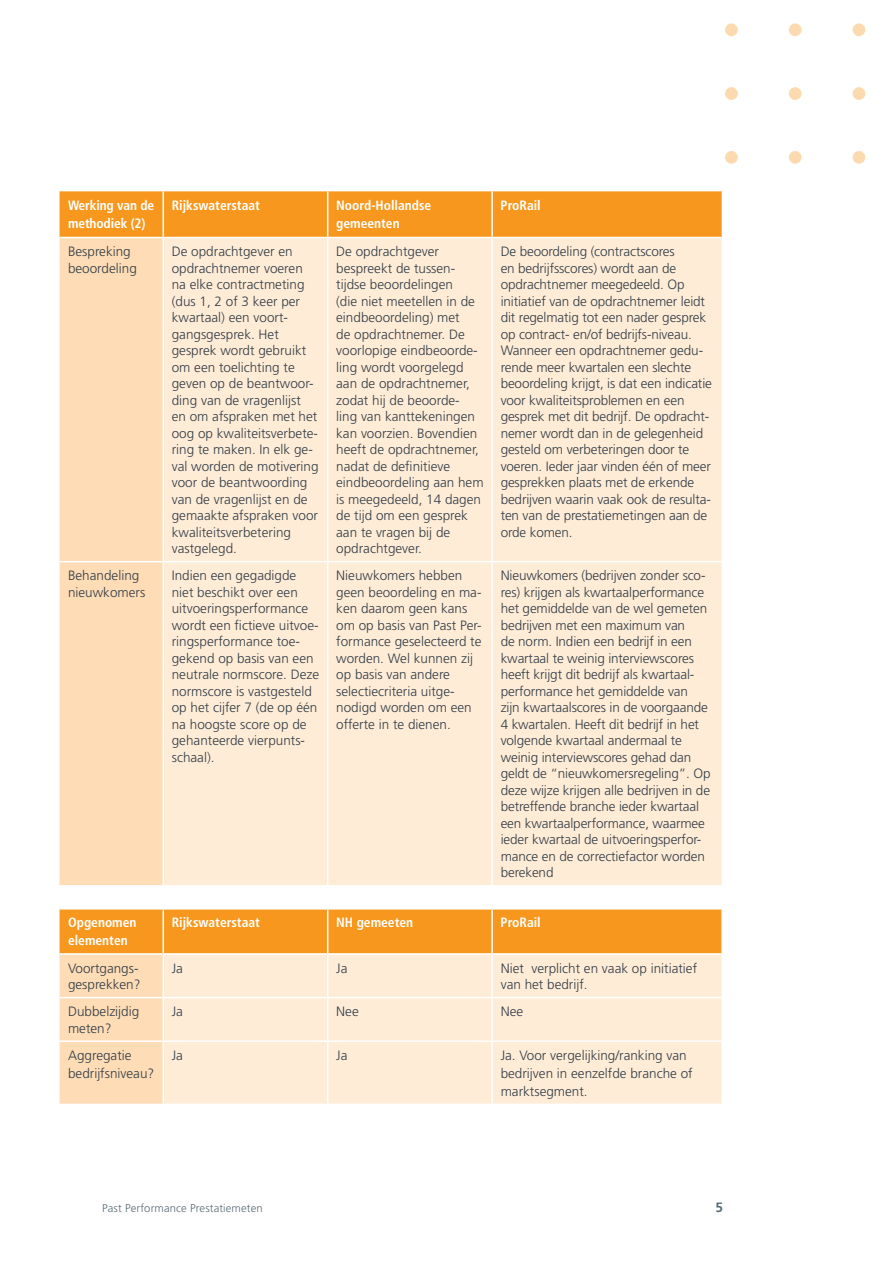
<style>
.page{position:relative;width:893px;height:1263px;background:#fff}
.page>*{position:absolute;margin:0;border:0;box-sizing:border-box;transform-origin:0 0}
.t1{font:300 13.5px/16.5px "Frutiger";color:#333e48}
.t2{font:700 condensed 13.5px/18px "Frutiger";color:#fff}
.t3{font:700 13.5px "Frutiger";color:#596c76}
.t4{font:300 11.25px "Frutiger";letter-spacing:.01em;color:#596c76}
</style>
<div class="page">
<svg style="left:725px;top:23px;width:13px;height:13px"></svg>
<svg style="left:725px;top:87px;width:13px;height:13px"></svg>
<svg style="left:725px;top:151px;width:13px;height:13px"></svg>
<svg style="left:789px;top:23px;width:13px;height:13px"></svg>
<svg style="left:789px;top:87px;width:13px;height:13px"></svg>
<svg style="left:789px;top:151px;width:13px;height:13px"></svg>
<div style="left:853px;top:23px;width:12px;height:13px;background:#fcdab0;border-radius:50%"></div>
<div style="left:853px;top:87px;width:12px;height:13px;background:#fcdab0;border-radius:50%"></div>
<div style="left:853px;top:151px;width:12px;height:13px;background:#fcdab0;border-radius:50%"></div>
<div style="left:60px;top:191px;width:662px;height:46px;background:#f8971d"></div>
<div style="left:60px;top:238px;width:103px;height:647px;background:#fedcb5"></div>
<div style="left:164px;top:238px;width:558px;height:647px;background:#ffecd6"></div>
<hr style="left:163px;top:191px;width:1px;height:46px;background:#fff">
<hr style="left:327px;top:191px;width:1px;height:46px;background:#fff">
<hr style="left:491px;top:191px;width:2px;height:46px;background:#fff">
<hr style="left:327px;top:238px;width:1px;height:323px;background:#fff">
<hr style="left:491px;top:238px;width:2px;height:323px;background:#fff">
<hr style="left:163px;top:561px;width:165px;height:1px;background:#fff">
<hr style="left:328px;top:561px;width:164px;height:1px;background:#fff">
<hr style="left:327px;top:562px;width:1px;height:323px;background:#fff">
<hr style="left:492px;top:561px;width:231px;height:1px;background:#fff">
<hr style="left:491px;top:562px;width:2px;height:323px;background:#fff">
<hr style="left:60px;top:561px;width:103px;height:1px;background:#fff">
<svg style="left:60px;top:909px;width:661px;height:194px;background:#faaf53"></svg>
<div style="left:164px;top:955px;width:557px;height:148px;background:#ffecd6"></div>
<hr style="left:163px;top:909px;width:1px;height:44px;background:#fff">
<hr style="left:327px;top:909px;width:1px;height:44px;background:#fff">
<hr style="left:491px;top:909px;width:2px;height:44px;background:#fff">
<hr style="left:163px;top:955px;width:1px;height:42px;background:#fff">
<hr style="left:327px;top:955px;width:1px;height:42px;background:#fff">
<hr style="left:491px;top:955px;width:2px;height:42px;background:#fff">
<hr style="left:60px;top:997px;width:103px;height:1px;background:#fff">
<hr style="left:163px;top:997px;width:165px;height:1px;background:#fff">
<hr style="left:163px;top:998px;width:1px;height:42px;background:#fff">
<hr style="left:328px;top:997px;width:164px;height:1px;background:#fff">
<hr style="left:327px;top:998px;width:1px;height:42px;background:#fff">
<hr style="left:492px;top:997px;width:231px;height:1px;background:#fff">
<hr style="left:491px;top:998px;width:2px;height:42px;background:#fff">
<hr style="left:60px;top:1040px;width:103px;height:2px;background:#fff">
<hr style="left:163px;top:1040px;width:165px;height:2px;background:#fff">
<hr style="left:163px;top:1042px;width:1px;height:61px;background:#fff">
<hr style="left:328px;top:1040px;width:164px;height:2px;background:#fff">
<hr style="left:327px;top:1042px;width:1px;height:61px;background:#fff">
<hr style="left:492px;top:1040px;width:231px;height:2px;background:#fff">
<hr style="left:491px;top:1042px;width:2px;height:61px;background:#fff">
<hr style="left:60px;top:953px;width:103px;height:2px;background:#fff">
<hr style="left:163px;top:953px;width:165px;height:2px;background:#fff">
<hr style="left:328px;top:953px;width:164px;height:2px;background:#fff">
<hr style="left:492px;top:953px;width:231px;height:2px;background:#fff">
<p class="t2" style="left:68px;top:196px;width:88px">Werking van de methodiek (2)</p>
<p class="t2" style="left:172px;top:196px;width:90px">Rijkswaterstaat</p>
<p class="t2" style="left:336px;top:196px;width:97px">Noord-Hollandse gemeenten</p>
<p class="t2" style="left:501px;top:196px;width:42px">ProRail</p>
<p class="t1" style="left:68px;top:243px;width:70px">Bespreking beoordeling</p>
<p class="t1" style="left:172px;top:243px;width:148px">De opdrachtgever en opdrachtnemer voeren na elke contractmeting (dus 1, 2 of 3 keer per kwartaal) een voort&shy;gangsgesprek. Het gesprek wordt gebruikt om een toelichting te geven op de beantwoor&shy;ding van de vragenlijst<br>en om afspraken met het oog op kwaliteitsverbete&shy;ring te maken. In elk ge&shy;val worden de motivering voor de beantwoording van de vragenlijst en de gemaakte afspraken voor kwaliteitsverbetering vastgelegd.</p>
<p class="t1" style="left:336px;top:243px;width:149px">De opdrachtgever bespreekt de tussen&shy;tijdse beoordelingen<br>(die niet meetellen in de eindbeoordeling) met<br>de opdrachtnemer. De voorlopige eindbeoorde&shy;ling wordt voorgelegd aan de opdrachtnemer, zodat hij de beoorde&shy;ling van kanttekeningen kan voorzien. Bovendien heeft de opdrachtnemer, nadat de definitieve eindbeoordeling aan hem is meegedeeld, 14 dagen de tijd om een gesprek aan te vragen bij de opdrachtgever.</p>
<p class="t1" style="left:501px;top:243px;width:213px">De beoordeling (contractscores<br>en bedrijfsscores) wordt aan de opdrachtnemer meegedeeld. Op initiatief van de opdrachtnemer leidt dit regelmatig tot een nader gesprek op contract- en/of bedrijfs-niveau.<br>Wanneer een opdrachtnemer gedu&shy;rende meer kwartalen een slechte beoordeling krijgt, is dat een indicatie voor kwaliteitsproblemen en een gesprek met dit bedrijf. De opdracht&shy;nemer wordt dan in de gelegenheid gesteld om verbeteringen door te voeren. Ieder jaar vinden één of meer gesprekken plaats met de erkende bedrijven waarin vaak ook de resulta&shy;ten van de prestatiemetingen aan de orde komen.</p>
<p class="t1" style="left:68px;top:567px;width:79px">Behandeling nieuwkomers</p>
<p class="t1" style="left:172px;top:567px;width:149px">Indien een gegadigde niet beschikt over een uitvoeringsperformance wordt een fictieve uitvoe&shy;ringsperformance toe&shy;gekend op basis van een neutrale normscore. Deze normscore is vastgesteld op het cijfer 7 (de op één na hoogste score op de gehanteerde vierpunts&shy;schaal).</p>
<p class="t1" style="left:336px;top:567px;width:147px">Nieuwkomers hebben geen beoordeling en ma&shy;ken daarom geen kans om op basis van Past Per&shy;formance geselecteerd te worden. Wel kunnen zij op basis van andere selectiecriteria uitge&shy;nodigd worden om een offerte in te dienen.</p>
<p class="t1" style="left:501px;top:567px;width:211px">Nieuwkomers (bedrijven zonder sco&shy;res) krijgen als kwartaalperformance het gemiddelde van de wel gemeten bedrijven met een maximum van<br>de norm. Indien een bedrijf in een kwartaal te weinig interviewscores heeft krijgt dit bedrijf als kwartaal&shy;performance het gemiddelde van<br>zijn kwartaalscores in de voorgaande 4 kwartalen. Heeft dit bedrijf in het volgende kwartaal andermaal te weinig interviewscores gehad dan geldt de “nieuwkomersregeling”. Op deze wijze krijgen alle bedrijven in de betreffende branche ieder kwartaal een kwartaalperformance, waarmee ieder kwartaal de uitvoeringsperfor&shy;mance en de correctiefactor worden berekend</p>
<p class="t2" style="left:68px;top:914px;width:70px">Opgenomen elementen</p>
<p class="t2" style="left:172px;top:914px;width:90px">Rijkswaterstaat</p>
<p class="t2" style="left:336px;top:914px;width:79px">NH gemeeten</p>
<p class="t2" style="left:501px;top:914px;width:42px">ProRail</p>
<p class="t1" style="left:68px;top:960px;width:74px">Voortgangs&shy;gesprekken?</p>
<p class="t1" style="left:172px;top:960px;width:13px">Ja</p>
<p class="t1" style="left:336px;top:960px;width:13px">Ja</p>
<p class="t1" style="left:501px;top:960px;width:198px">Niet verplicht en vaak op initiatief van het bedrijf.</p>
<p class="t1" style="left:68px;top:1003px;width:73px">Dubbelzijdig meten?</p>
<p class="t1" style="left:172px;top:1003px;width:13px">Ja</p>
<p class="t1" style="left:336px;top:1003px;width:24px">Nee</p>
<p class="t1" style="left:501px;top:1003px;width:24px">Nee</p>
<p class="t1" style="left:68px;top:1046px;width:88px;line-height:18px">Aggregatie bedrijfsniveau?</p>
<p class="t1" style="left:172px;top:1047px;width:13px">Ja</p>
<p class="t1" style="left:336px;top:1047px;width:13px">Ja</p>
<p class="t1" style="left:501px;top:1046px;width:194px;line-height:18px">Ja. Voor vergelijking/ranking van bedrijven in eenzelfde branche of marktsegment.</p>
<p class="t4" style="left:102px;top:1202px;width:162px">Past Performance Prestatiemeten</p>
<p class="t3" style="left:715px;top:1199px;width:9px">5</p>
</div>
